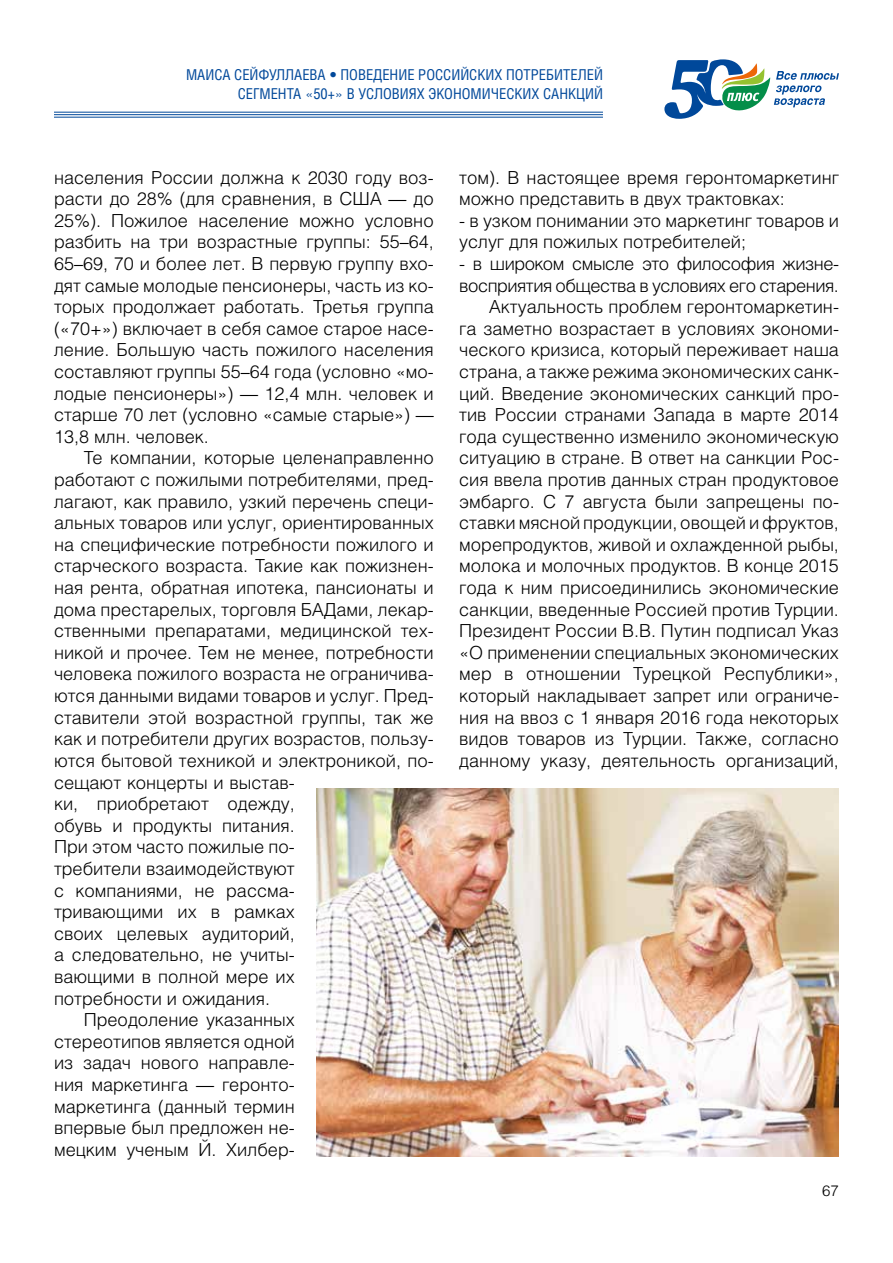
<style>
.page{position:relative;width:893px;height:1263px;background:#fff}
.page>*{position:absolute;margin:0;border:0;box-sizing:border-box;transform-origin:0 0}
.t1{font:300 18px/21.6px "Helios";color:#000}
.t2{font:15px/19.5px "Helios Cond";color:#00489a;text-align:right}
.t3{font:300 15px "Helios";color:#000}
.s1{font-family:"Helios";font-weight:300}
</style>
<div class="page">
<svg style="left:664px;top:59px;width:175px;height:60px"></svg>
<hr style="left:54px;top:112px;width:549px;height:1px;background:#00489a">
<hr style="left:54px;top:114px;width:549px;height:1px;background:#00489a">
<hr style="left:54px;top:117px;width:549px;height:1px;background:#00489a">
<img style="left:316px;top:788px;width:523px;height:368px">
<p class="t2" style="left:186px;top:64px;width:418px">МАИСА СЕЙФУЛЛАЕВА <span class="s1">•</span> ПОВЕДЕНИЕ РОССИЙСКИХ ПОТРЕБИТЕЛЕЙ<br>СЕГМЕНТА <span class="s1">«</span>50+<span class="s1">»</span> В УСЛОВИЯХ ЭКОНОМИЧЕСКИХ САНКЦИЙ</p>
<p class="t1" style="left:54px;top:166px;width:381px;text-align:justify">населения России должна к 2030 году воз&shy;расти до 28% (для сравнения, в США — до 25%). Пожилое население можно условно разбить на три возрастные группы: 55–64, 65–69, 70 и более лет. В первую группу вхо&shy;дят самые молодые пенсионеры, часть из ко&shy;торых продолжает работать. Третья группа («70+») включает в себя самое старое насе&shy;ление. Большую часть пожилого населения составляют группы 55–64 года (условно «мо&shy;лодые пенсионеры») — 12,4 млн. человек и старше 70 лет (условно «самые старые») — 13,8 млн. человек.</p>
<p class="t1" style="left:84px;top:447px;width:351px">Те компании, которые целенаправленно</p>
<p class="t1" style="left:54px;top:469px;width:381px">работают с пожилыми потребителями, пред-</p>
<p class="t1" style="left:54px;top:490px;width:381px">лагают, как правило, узкий перечень специ-</p>
<p class="t1" style="left:54px;top:512px;width:381px">альных товаров или услуг, ориентированных</p>
<p class="t1" style="left:54px;top:533px;width:381px">на специфические потребности пожилого и</p>
<p class="t1" style="left:54px;top:555px;width:381px">старческого возраста. Такие как пожизнен-</p>
<p class="t1" style="left:54px;top:577px;width:381px">ная рента, обратная ипотека, пансионаты и</p>
<p class="t1" style="left:54px;top:598px;width:381px">дома престарелых, торговля БАДами, лекар-</p>
<p class="t1" style="left:54px;top:620px;width:381px">ственными препаратами, медицинской тех-</p>
<p class="t1" style="left:54px;top:641px;width:381px">никой и прочее. Тем не менее, потребности</p>
<p class="t1" style="left:54px;top:663px;width:381px">человека пожилого возраста не ограничива-</p>
<p class="t1" style="left:54px;top:685px;width:381px">ются данными видами товаров и услуг. Пред-</p>
<p class="t1" style="left:54px;top:706px;width:381px">ставители этой возрастной группы, так же</p>
<p class="t1" style="left:54px;top:728px;width:381px">как и потребители других возрастов, пользу-</p>
<p class="t1" style="left:54px;top:749px;width:381px">ются бытовой техникой и электроникой, по-</p>
<p class="t1" style="left:54px;top:771px;width:242px">сещают концерты и выстав-</p>
<p class="t1" style="left:54px;top:793px;width:242px">ки, приобретают одежду,</p>
<p class="t1" style="left:54px;top:814px;width:242px">обувь и продукты питания.</p>
<p class="t1" style="left:54px;top:836px;width:242px">При этом часто пожилые по-</p>
<p class="t1" style="left:54px;top:857px;width:242px">требители взаимодействуют</p>
<p class="t1" style="left:54px;top:879px;width:242px">с компаниями, не рассма-</p>
<p class="t1" style="left:54px;top:901px;width:242px">тривающими их в рамках</p>
<p class="t1" style="left:54px;top:922px;width:242px">своих целевых аудиторий,</p>
<p class="t1" style="left:54px;top:944px;width:242px">а следовательно, не учиты-</p>
<p class="t1" style="left:54px;top:965px;width:242px">вающими в полной мере их</p>
<p class="t1" style="left:54px;top:987px;width:217px">потребности и ожидания.</p>
<p class="t1" style="left:84px;top:1009px;width:212px">Преодоление указанных</p>
<p class="t1" style="left:54px;top:1030px;width:242px">стереотипов является одной</p>
<p class="t1" style="left:54px;top:1052px;width:242px">из задач нового направле-</p>
<p class="t1" style="left:54px;top:1073px;width:242px">ния маркетинга — геронто-</p>
<p class="t1" style="left:54px;top:1095px;width:242px">маркетинга (данный термин</p>
<p class="t1" style="left:54px;top:1117px;width:242px">впервые был предложен не-</p>
<p class="t1" style="left:54px;top:1138px;width:242px">мецким ученым Й. Хилбер-</p>
<p class="t1" style="left:459px;top:166px;width:381px">том). В настоящее время геронтомаркетинг можно представить в двух трактовках:</p>
<p class="t1" style="left:459px;top:209px;width:381px">- в узком понимании это маркетинг товаров и услуг для пожилых потребителей;</p>
<p class="t1" style="left:459px;top:253px;width:381px;text-align:right">- в широком смысле это философия жизне&shy;восприятия общества в условиях его старения.<br>Актуальность проблем геронтомаркетин-<br>га заметно возрастает в условиях экономи&shy;ческого кризиса, который переживает наша страна, а также режима экономических санк&shy;ций. Введение экономических санкций про&shy;тив России странами Запада в марте 2014 года существенно изменило экономическую ситуацию в стране. В ответ на санкции Рос&shy;сия ввела против данных стран продуктовое эмбарго. С 7 августа были запрещены по&shy;ставки мясной продукции, овощей и фруктов, морепродуктов, живой и охлажденной рыбы, молока и молочных продуктов. В конце 2015 года к ним присоединились экономические санкции, введенные Россией против Турции.<br>Президент России В.В. Путин подписал Указ «О применении специальных экономических мер в отношении Турецкой Республики», который накладывает запрет или ограниче&shy;ния на ввоз с 1 января 2016 года некоторых видов товаров из Турции. Также, согласно данному указу, деятельность организаций,</p>
<p class="t3" style="left:822px;top:1182px;width:18px">67</p>
</div>
